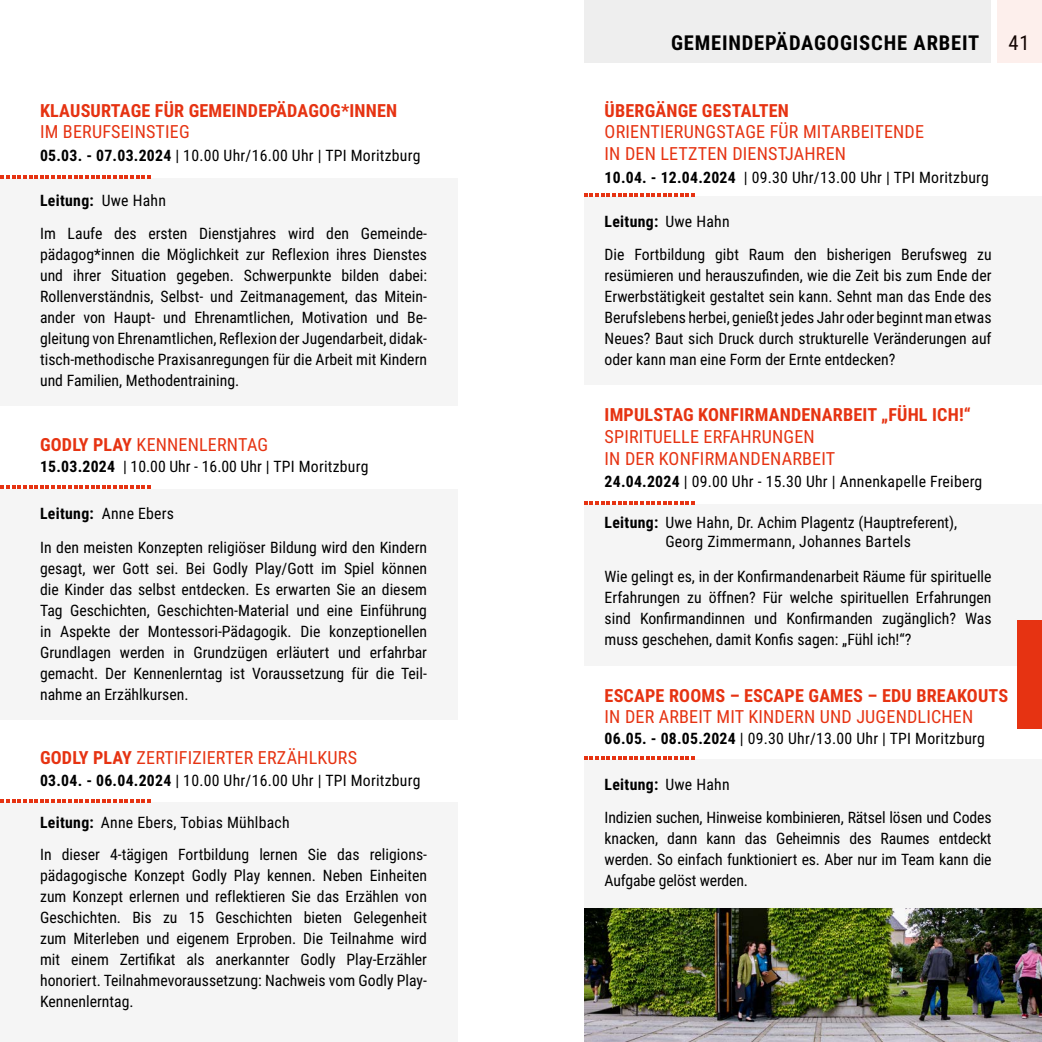
<style>
.page{position:relative;width:1042px;height:1042px;background:#fff}
.page>*{position:absolute;margin:0;border:0;box-sizing:border-box;transform-origin:0 0}
.t1{font:700 20.47px "Roboto Condensed";letter-spacing:.04em;color:#000}
.t2{font:20.47px "Roboto Condensed";color:#000}
.t3{font:18.03px/21.7px "Roboto Condensed";letter-spacing:.01em;color:#e63312}
.t4{font:700 18.03px "Roboto Condensed";letter-spacing:.01em;color:#e63312}
.t5{font:15.75px/21px "Roboto Condensed";color:#000;text-align:justify}
.t6{font:700 15.75px "Roboto Condensed";letter-spacing:.02em;color:#000}
.s1{font-weight:700}
.s2{font-weight:400}
</style>
<div class="page">
<div style="left:584px;top:196px;width:458px;height:189px;background:#f5f5f5"></div>
<svg style="left:584px;top:193px;width:110px;height:3px"></svg>
<div style="left:0;top:178px;width:458px;height:228px;background:#f5f5f5"></div>
<svg style="left:1px;top:175px;width:150px;height:3px"></svg>
<div style="left:0;top:489px;width:458px;height:230px;background:#f5f5f5"></div>
<svg style="left:1px;top:486px;width:150px;height:3px"></svg>
<div style="left:584px;top:759px;width:458px;height:150px;background:#f5f5f5"></div>
<svg style="left:584px;top:756px;width:110px;height:3px"></svg>
<div style="left:584px;top:504px;width:458px;height:161px;background:#f5f5f5"></div>
<svg style="left:584px;top:501px;width:110px;height:3px"></svg>
<div style="left:0;top:802px;width:458px;height:240px;background:#f5f5f5"></div>
<svg style="left:1px;top:799px;width:150px;height:3px"></svg>
<img style="left:584px;top:909px;width:458px;height:133px">
<div style="left:1017px;top:620px;width:25px;height:108px;background:#e63312"></div>
<div style="left:584px;top:0;width:406px;height:63px;background:#eee"></div>
<div style="left:997px;top:0;width:45px;height:63px;background:#fdefec"></div>
<p class="t4" style="left:40px;top:97px;width:358px">KLAUSURTAGE FÜR GEMEINDEPÄDAGOG*INNEN</p>
<p class="t3" style="left:40px;top:120px;width:151px">IM BERUFSEINSTIEG</p>
<p class="t5" style="left:40px;top:145px;width:382px"><span class="s1">05.03. - 07.03.2024</span> | 10.00 Uhr/16.00 Uhr | TPI Moritzburg</p>
<p class="t6" style="left:40px;top:189px;width:127px">Leitung: <span class="s2">Uwe Hahn</span></p>
<p class="t5" style="left:40px;top:222px;width:388px">Im Laufe des ersten Dienstjahres wird den Gemeinde&shy;pädagog*innen die Möglichkeit zur Reflexion ihres Dienstes und ihrer Situation gegeben. Schwerpunkte bilden dabei:<br>Rollenverständnis, Selbst- und Zeitmanagement, das Mitein&shy;ander von Haupt- und Ehrenamtlichen, Motivation und Be&shy;gleitung von Ehrenamtlichen, Reflexion der Jugendarbeit, didak&shy;tisch-methodische Praxisanregungen für die Arbeit mit Kindern und Familien, Methodentraining.</p>
<p class="t3" style="left:40px;top:433px;width:230px"><span class="s1">GODLY PLAY</span> KENNENLERNTAG</p>
<p class="t5" style="left:40px;top:455px;width:330px"><span class="s1">15.03.2024</span> | 10.00 Uhr - 16.00 Uhr | TPI Moritzburg</p>
<p class="t5" style="left:40px;top:502px;width:135px"><span class="s1">Leitung:</span> Anne Ebers</p>
<p class="t5" style="left:40px;top:536px;width:388px">In den meisten Konzepten religiöser Bildung wird den Kindern gesagt, wer Gott sei. Bei Godly Play/Gott im Spiel können die Kinder das selbst entdecken. Es erwarten Sie an diesem Tag Geschichten, Geschichten-Material und eine Einführung in Aspekte der Montessori-Pädagogik. Die konzeptionellen Grundlagen werden in Grundzügen erläutert und erfahrbar gemacht. Der Kennenlerntag ist Voraussetzung für die Teil&shy;nahme an Erzählkursen.</p>
<p class="t3" style="left:40px;top:746px;width:318px"><span class="s1">GODLY PLAY</span> ZERTIFIZIERTER ERZÄHLKURS</p>
<p class="t5" style="left:40px;top:769px;width:382px"><span class="s1">03.04. - 06.04.2024</span> | 10.00 Uhr/16.00 Uhr | TPI Moritzburg</p>
<p class="t5" style="left:40px;top:811px;width:251px"><span class="s1">Leitung:</span> Anne Ebers, Tobias Mühlbach</p>
<p class="t5" style="left:40px;top:843px;width:388px">In dieser 4-tägigen Fortbildung lernen Sie das religions&shy;pädagogische Konzept Godly Play kennen. Neben Einheiten zum Konzept erlernen und reflektieren Sie das Erzählen von Geschichten. Bis zu 15 Geschichten bieten Gelegenheit zum Miterleben und eigenem Erproben. Die Teilnahme wird mit einem Zertifikat als anerkannter Godly Play-Erzähler honoriert. Teilnahmevoraussetzung: Nachweis vom Godly Play-Kennenlerntag.</p>
<p class="t1" style="left:671px;top:28px;width:310px">GEMEINDEPÄDAGOGISCHE ARBEIT</p>
<p class="t2" style="left:1008px;top:28px;width:23px">41</p>
<p class="t4" style="left:604px;top:97px;width:186px">ÜBERGÄNGE GESTALTEN</p>
<p class="t3" style="left:604px;top:120px;width:321px">ORIENTIERUNGSTAGE FÜR MITARBEITENDE<br>IN DEN LETZTEN DIENSTJAHREN</p>
<p class="t5" style="left:604px;top:166px;width:386px"><span class="s1">10.04. - 12.04.2024</span> | 09.30 Uhr/13.00 Uhr | TPI Moritzburg</p>
<p class="t6" style="left:604px;top:210px;width:127px">Leitung: <span class="s2">Uwe Hahn</span></p>
<p class="t5" style="left:604px;top:243px;width:388px">Die Fortbildung gibt Raum den bisherigen Berufsweg zu resümieren und herauszufinden, wie die Zeit bis zum Ende der Erwerbstätigkeit gestaltet sein kann. Sehnt man das Ende des Berufslebens herbei, genießt jedes Jahr oder beginnt man etwas Neues? Baut sich Druck durch strukturelle Veränderungen auf oder kann man eine Form der Ernte entdecken?</p>
<p class="t4" style="left:604px;top:402px;width:368px">IMPULSTAG KONFIRMANDENARBEIT „FÜHL ICH!“</p>
<p class="t3" style="left:604px;top:425px;width:232px">SPIRITUELLE ERFAHRUNGEN<br>IN DER KONFIRMANDENARBEIT</p>
<p class="t5" style="left:604px;top:471px;width:379px"><span class="s1">24.04.2024</span> | 09.00 Uhr - 15.30 Uhr | Annenkapelle Freiberg</p>
<p class="t5" style="left:665px;top:513px;width:293px;line-height:18.9px;text-indent:-61px"><span class="s1">Leitung:</span> Uwe Hahn, Dr. Achim Plagentz (Hauptreferent),<br>Georg Zimmermann, Johannes Bartels</p>
<p class="t5" style="left:604px;top:565px;width:388px">Wie gelingt es, in der Konfirmandenarbeit Räume für spirituelle Erfahrungen zu öffnen? Für welche spirituellen Erfahrungen sind Konfirmandinnen und Konfirmanden zugänglich? Was muss geschehen, damit Konfis sagen: „Fühl ich!“?</p>
<p class="t4" style="left:604px;top:682px;width:405px">ESCAPE ROOMS – ESCAPE GAMES – EDU BREAKOUTS</p>
<p class="t3" style="left:604px;top:705px;width:370px">IN DER ARBEIT MIT KINDERN UND JUGENDLICHEN</p>
<p class="t5" style="left:604px;top:727px;width:382px"><span class="s1">06.05. - 08.05.2024</span> | 09.30 Uhr/13.00 Uhr | TPI Moritzburg</p>
<p class="t6" style="left:604px;top:773px;width:127px">Leitung: <span class="s2">Uwe Hahn</span></p>
<p class="t5" style="left:604px;top:807px;width:388px">Indizien suchen, Hinweise kombinieren, Rätsel lösen und Codes knacken, dann kann das Geheimnis des Raumes entdeckt werden. So einfach funktioniert es. Aber nur im Team kann die Aufgabe gelöst werden.</p>
</div>
